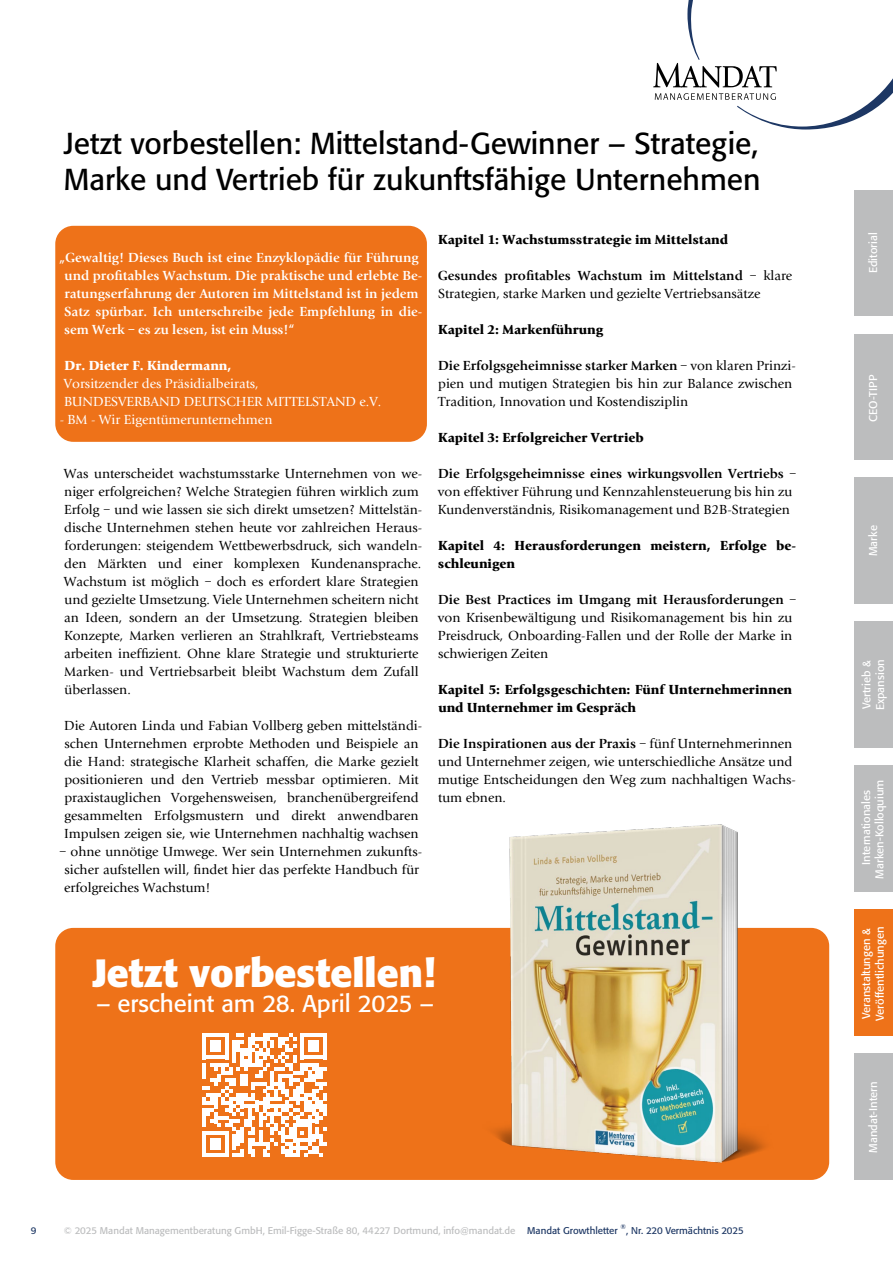
<style>
.page{position:relative;width:893px;height:1263px;background:#fff}
.page>*{position:absolute;margin:0;border:0;box-sizing:border-box;transform-origin:0 0}
.t1{font:700 39px "Formata";color:#fff}
.t2{font:30px/36px "Formata";color:#000}
.t3{font:24px "Formata";color:#fff}
.t4{font:13.5px/18px "Giovanni EF";color:#000}
.t5{font:500 13.5px/18px "Giovanni EF";color:#fff}
.t6{font:700 13.5px/18px "Giovanni EF";color:#000}
.t7{font:13.5px/18px "Giovanni EF";color:#fff}
.t8{font:700 13.5px "Giovanni EF";color:#fff}
.t9{font:11.25px/13.5px "Formata";color:#fff}
.t10{font:9.75px "Formata";color:#bcbdbe}
.t11{font:9.75px "Formata";color:#1d3764}
.t12{font:6.75px "Formata";color:#1d3764}
.s1{font-weight:500}
.s2{color:#1d3764}
</style>
<div class="page">
<div style="left:855px;top:478px;width:38px;height:126px;background:#bcbdbe"></div>
<div style="left:855px;top:190px;width:38px;height:125px;background:#bcbdbe"></div>
<div style="left:855px;top:766px;width:38px;height:126px;background:#bcbdbe"></div>
<div style="left:855px;top:1054px;width:38px;height:126px;background:#bcbdbe"></div>
<div style="left:855px;top:334px;width:38px;height:125px;background:#bcbdbe"></div>
<div style="left:855px;top:622px;width:38px;height:126px;background:#bcbdbe"></div>
<svg style="left:653px;top:0;width:240px;height:130px"></svg>
<div style="left:855px;top:910px;width:38px;height:126px;background:#ee7219"></div>
<div style="left:55px;top:226px;width:372px;height:216px;background:#ee7219;border-radius:18px"></div>
<div style="left:55px;top:928px;width:774px;height:252px;background:#ee7219;border-radius:18px"></div>
<svg style="left:202px;top:1033px;width:125px;height:124px"></svg>
<img style="left:483px;top:824px;width:290px;height:339px">
<h2 class="t2" style="left:64px;top:125px;width:698px">Jetzt vorbestellen: Mittelstand-Gewinner – Strategie,<br>Marke und Vertrieb für zukunftsfähige Unternehmen</h2>
<p class="t5" style="left:64px;top:248px;width:359px;text-indent:-5px">„Gewaltig! Dieses Buch ist eine Enzyklopädie für Führung und profitables Wachstum. Die praktische und erlebte Be&shy;ratungserfahrung der Autoren im Mittelstand ist in jedem Satz spürbar. Ich unterschreibe jede Empfehlung in die&shy;sem Werk – es zu lesen, ist ein Muss!“</p>
<p class="t8" style="left:65px;top:357px;width:168px">Dr. Dieter F. Kindermann,</p>
<p class="t7" style="left:64px;top:374px;width:319px">Vorsitzender des Präsidialbeirats,<br>BUNDESVERBAND DEUTSCHER MITTELSTAND e.V.</p>
<p class="t7" style="left:60px;top:410px;width:214px">- BM - Wir Eigentümerunternehmen</p>
<p class="t4" style="left:64px;top:464px;width:360px">Was unterscheidet wachstumsstarke Unternehmen von we&shy;niger erfolgreichen? Welche Strategien führen wirklich zum Erfolg – und wie lassen sie sich direkt umsetzen? Mittelstän&shy;dische Unternehmen stehen heute vor zahlreichen Heraus&shy;forderungen: steigendem Wettbewerbsdruck, sich wandeln&shy;den Märkten und einer komplexen Kundenansprache.<br>Wachstum ist möglich – doch es erfordert klare Strategien und gezielte Umsetzung. Viele Unternehmen scheitern nicht an Ideen, sondern an der Umsetzung. Strategien bleiben Konzepte, Marken verlieren an Strahlkraft, Vertriebsteams arbeiten ineffizient. Ohne klare Strategie und strukturierte Marken- und Vertriebsarbeit bleibt Wachstum dem Zufall überlassen.</p>
<p class="t4" style="left:64px;top:716px;width:360px">Die Autoren Linda und Fabian Vollberg geben mittelständi&shy;schen Unternehmen erprobte Methoden und Beispiele an die Hand: strategische Klarheit schaffen, die Marke gezielt positionieren und den Vertrieb messbar optimieren. Mit praxistauglichen Vorgehensweisen, branchenübergreifend gesammelten Erfolgsmustern und direkt anwendbaren Impulsen zeigen sie, wie Unternehmen nachhaltig wachsen</p>
<p class="t4" style="left:64px;top:842px;width:360px;text-indent:-5px">– ohne unnötige Umwege. Wer sein Unternehmen zukunfts&shy;sicher aufstellen will, findet hier das perfekte Handbuch für erfolgreiches Wachstum!</p>
<p class="t6" style="left:438px;top:230px;width:291px">Kapitel 1: Wachstumsstrategie im Mittelstand</p>
<p class="t4" style="left:438px;top:266px;width:356px"><span class="s1">Gesundes profitables Wachstum im Mittelstand</span> – klare<br>Strategien, starke Marken und gezielte Vertriebsansätze</p>
<p class="t6" style="left:438px;top:320px;width:167px">Kapitel 2: Markenführung</p>
<p class="t4" style="left:438px;top:356px;width:359px"><span class="s1">Die Erfolgsgeheimnisse starker Marken</span> – von klaren Prinzi&shy;pien und mutigen Strategien bis hin zur Balance zwischen<br>Tradition, Innovation und Kostendisziplin</p>
<p class="t6" style="left:438px;top:428px;width:207px">Kapitel 3: Erfolgreicher Vertrieb</p>
<p class="t4" style="left:438px;top:464px;width:360px"><span class="s1">Die Erfolgsgeheimnisse eines wirkungsvollen Vertriebs</span> – von effektiver Führung und Kennzahlensteuerung bis hin zu<br>Kundenverständnis, Risikomanagement und B2B-Strategien</p>
<p class="t6" style="left:438px;top:536px;width:360px">Kapitel 4: Herausforderungen meistern, Erfolge be&shy;schleunigen</p>
<p class="t4" style="left:438px;top:590px;width:360px"><span class="s1">Die Best Practices im Umgang mit Herausforderungen</span> – von Krisenbewältigung und Risikomanagement bis hin zu Preisdruck, Onboarding-Fallen und der Rolle der Marke in schwierigen Zeiten</p>
<p class="t6" style="left:438px;top:680px;width:355px">Kapitel 5: Erfolgsgeschichten: Fünf Unternehmerinnen und Unternehmer im Gespräch</p>
<p class="t4" style="left:438px;top:734px;width:359px"><span class="s1">Die Inspirationen aus der Praxis</span> – fünf Unternehmerinnen und Unternehmer zeigen, wie unterschiedliche Ansätze und mutige Entscheidungen den Weg zum nachhaltigen Wachs&shy;tum ebnen.</p>
<h1 class="t1" style="left:92px;top:949px;width:344px">Jetzt vorbestellen!</h1>
<h3 class="t3" style="left:96px;top:988px;width:339px">– erscheint am 28. April 2025 –</h3>
<p class="t11" style="left:31px;top:1225px;width:7px">9</p>
<p class="t10" style="left:64px;top:1224px;width:555px">© 2025 Mandat Managementberatung GmbH, Emil-Figge-Straße 80, 44227 Dortmund, info@mandat.de <span class="s2">Mandat Growthletter</span></p>
<p class="t12" style="left:621px;top:1223px;width:7px">®</p>
<p class="t11" style="left:626px;top:1224px;width:119px">, Nr. 220 Vermächtnis 2025</p>
<p class="t9" style="left:866px;top:273px;width:42px;rotate:-90deg">Editorial</p>
<p class="t9" style="left:866px;top:422px;width:49px;rotate:-90deg">CEO-TIPP</p>
<p class="t9" style="left:866px;top:556px;width:32px;rotate:-90deg">Marke</p>
<p class="t9" style="left:860px;top:710px;width:53px;rotate:-90deg">Vertrieb &amp;<br>Expansion</p>
<p class="t9" style="left:859px;top:879px;width:101px;text-align:center;rotate:-90deg">Internationales<br>Marken-Kolloquium</p>
<p class="t9" style="left:859px;top:1021px;width:95px;rotate:-90deg">Veranstaltungen &amp;<br>Veröffentlichungen</p>
<p class="t9" style="left:866px;top:1152px;width:73px;rotate:-90deg">Mandat-Intern</p>
</div>
